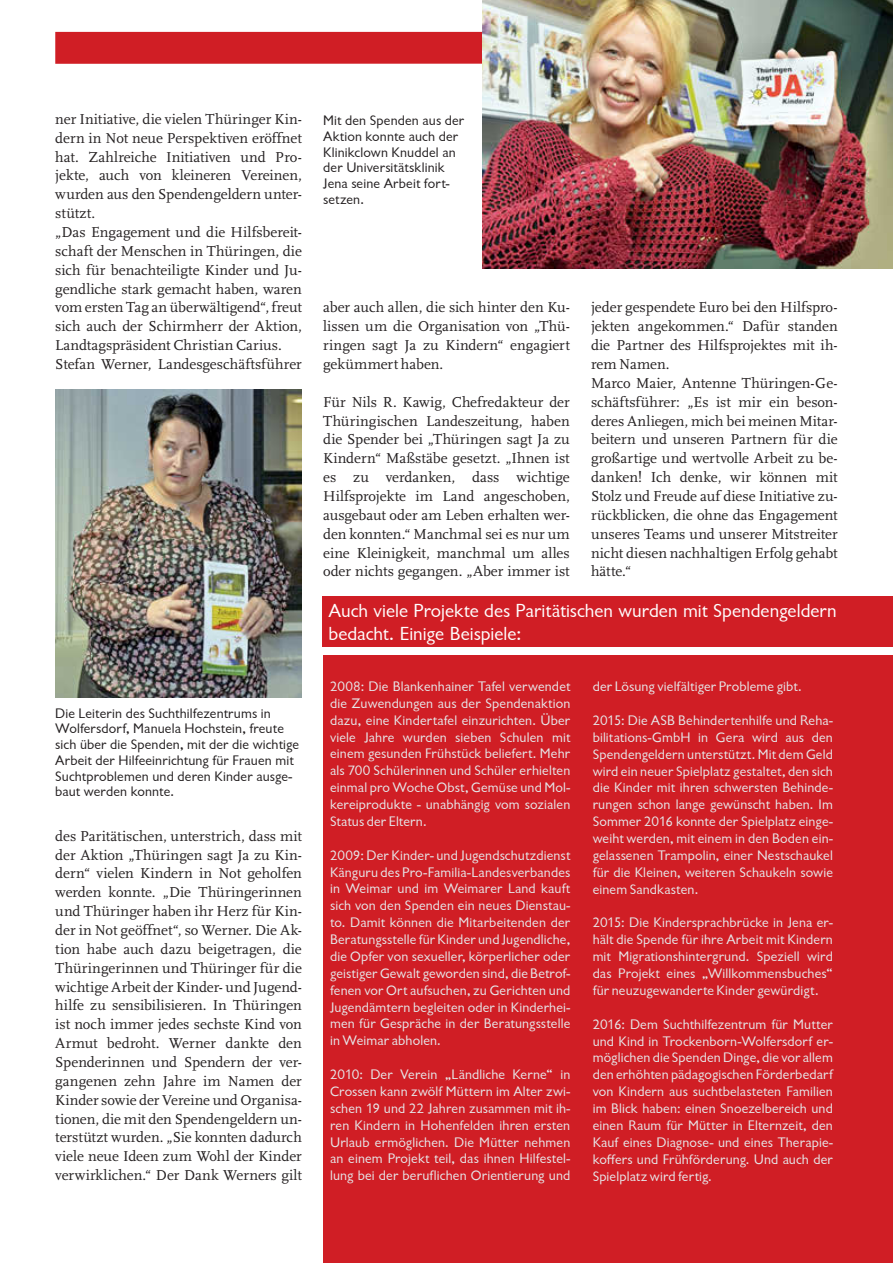
<style>
.page{position:relative;width:893px;height:1263px;background:#fff}
.page>*{position:absolute;margin:0;border:0;box-sizing:border-box;transform-origin:0 0}
.Copy{font:19.5px "Chantilly";color:#fff}
.Copy-2{font:15px/18.9px "Scala LF";color:#231f20;text-align:justify}
.Copy-3{font:14.25px/16.8px "Chantilly";letter-spacing:.01em;color:#e6e7e9;text-align:justify}
.BU{font:14.25px/15.8px "Chantilly";letter-spacing:.01em;color:#231f20}
</style>
<div class="page">
<div style="left:55px;top:32px;width:838px;height:32px;background:#d01e25"></div>
<img style="left:483px;top:0;width:410px;height:269px">
<img style="left:55px;top:389px;width:247px;height:308px">
<div style="left:323px;top:655px;width:570px;height:608px;background:#d01e25"></div>
<div style="left:322px;top:597px;width:571px;height:50px;background:#d01e25"></div>
<p class="Copy-2" style="left:55px;top:110px;width:248px">ner Initiative, die vielen Thüringer Kin&shy;dern in Not neue Perspektiven eröffnet hat. Zahlreiche Initiativen und Pro&shy;jekte, auch von kleineren Vereinen, wurden aus den Spendengeldern unter&shy;stützt.</p>
<p class="Copy-2" style="left:55px;top:223px;width:248px">„Das Engagement und die Hilfsbereit&shy;schaft der Menschen in Thüringen, die sich für benachteiligte Kinder und Ju&shy;gendliche stark gemacht haben, waren vom ersten Tag an überwältigend“, freut sich auch der Schirmherr der Aktion, Landtagspräsident Christian Carius.</p>
<p class="Copy-2" style="left:55px;top:355px;width:248px">Stefan Werner, Landesgeschäftsführer</p>
<p class="BU" style="left:55px;top:705px;width:245px">Die Leiterin des Suchthilfezentrums in Wolfersdorf, Manuela Hochstein, freute sich über die Spenden, mit der die wichtige Arbeit der Hilfeeinrichtung für Frauen mit Suchtproblemen und deren Kinder ausge&shy;baut werden konnte.</p>
<p class="Copy-2" style="left:55px;top:827px;width:248px">des Paritätischen, unterstrich, dass mit der Aktion „Thüringen sagt Ja zu Kin&shy;dern“ vielen Kindern in Not geholfen werden konnte. „Die Thüringerinnen und Thüringer haben ihr Herz für Kin&shy;der in Not geöffnet“, so Werner. Die Ak&shy;tion habe auch dazu beigetragen, die Thüringerinnen und Thüringer für die wichtige Arbeit der Kinder- und Jugend&shy;hilfe zu sensibilisieren. In Thüringen ist noch immer jedes sechste Kind von Armut bedroht. Werner dankte den Spenderinnen und Spendern der ver&shy;gangenen zehn Jahre im Namen der Kinder sowie der Vereine und Organisa&shy;tionen, die mit den Spendengeldern un&shy;terstützt wurden. „Sie konnten dadurch viele neue Ideen zum Wohl der Kinder verwirklichen.“ Der Dank Werners gilt</p>
<p class="BU" style="left:323px;top:113px;width:143px">Mit den Spenden aus der<br>Aktion konnte auch der<br>Klinikclown Knuddel an der Universitätsklinik<br>Jena seine Arbeit fort&shy;setzen.</p>
<p class="Copy-2" style="left:323px;top:298px;width:248px">aber auch allen, die sich hinter den Ku&shy;lissen um die Organisation von „Thü&shy;ringen sagt Ja zu Kindern“ engagiert gekümmert haben.</p>
<p class="Copy-2" style="left:323px;top:393px;width:248px">Für Nils R. Kawig, Chefredakteur der Thüringischen Landeszeitung, haben die Spender bei „Thüringen sagt Ja zu Kindern“ Maßstäbe gesetzt. „Ihnen ist es zu verdanken, dass wichtige Hilfsprojekte im Land angeschoben, ausgebaut oder am Leben erhalten wer&shy;den konnten.“ Manchmal sei es nur um eine Kleinigkeit, manchmal um alles oder nichts gegangen. „Aber immer ist</p>
<p class="Copy-2" style="left:591px;top:298px;width:248px">jeder gespendete Euro bei den Hilfspro&shy;jekten angekommen.“ Dafür standen die Partner des Hilfsprojektes mit ih&shy;rem Namen.</p>
<p class="Copy-2" style="left:591px;top:374px;width:248px">Marco Maier, Antenne Thüringen-Ge&shy;schäftsführer: „Es ist mir ein beson&shy;deres Anliegen, mich bei meinen Mitar&shy;beitern und unseren Partnern für die großartige und wertvolle Arbeit zu be&shy;danken! Ich denke, wir können mit Stolz und Freude auf diese Initiative zu&shy;rückblicken, die ohne das Engagement unseres Teams und unserer Mitstreiter nicht diesen nachhaltigen Erfolg gehabt hätte.“</p>
<p class="Copy" style="left:328px;top:600px;width:510px">Auch viele Projekte des Paritätischen wurden mit Spendengeldern</p>
<p class="Copy" style="left:328px;top:623px;width:194px">bedacht. Einige Beispiele:</p>
<p class="Copy-3" style="left:330px;top:678px;width:242px">2008: Die Blankenhainer Tafel verwendet die Zuwendungen aus der Spendenaktion dazu, eine Kindertafel einzurichten. Über viele Jahre wurden sieben Schulen mit einem gesunden Frühstück beliefert. Mehr als 700 Schülerinnen und Schüler erhielten einmal pro Woche Obst, Gemüse und Mol&shy;kereiprodukte - unabhängig vom sozialen Status der Eltern.</p>
<p class="Copy-3" style="left:330px;top:847px;width:242px">2009: Der Kinder- und Jugendschutzdienst Känguru des Pro-Familia-Landesverbandes in Weimar und im Weimarer Land kauft sich von den Spenden ein neues Dienstau&shy;to. Damit können die Mitarbeitenden der Beratungsstelle für Kinder und Jugendliche, die Opfer von sexueller, körperlicher oder geistiger Gewalt geworden sind, die Betrof&shy;fenen vor Ort aufsuchen, zu Gerichten und Jugendämtern begleiten oder in Kinderhei&shy;men für Gespräche in der Beratungsstelle in Weimar abholen.</p>
<p class="Copy-3" style="left:330px;top:1066px;width:242px">2010: Der Verein „Ländliche Kerne“ in Crossen kann zwölf Müttern im Alter zwi&shy;schen 19 und 22 Jahren zusammen mit ih&shy;ren Kindern in Hohenfelden ihren ersten Urlaub ermöglichen. Die Mütter nehmen an einem Projekt teil, das ihnen Hilfestel&shy;lung bei der beruflichen Orientierung und</p>
<p class="Copy-3" style="left:593px;top:678px;width:211px">der Lösung vielfältiger Probleme gibt.</p>
<p class="Copy-3" style="left:593px;top:712px;width:242px">2015: Die ASB Behindertenhilfe und Reha&shy;bilitations-GmbH in Gera wird aus den Spendengeldern unterstützt. Mit dem Geld wird ein neuer Spielplatz gestaltet, den sich die Kinder mit ihren schwersten Behinde&shy;rungen schon lange gewünscht haben. Im Sommer 2016 konnte der Spielplatz einge&shy;weiht werden, mit einem in den Boden ein&shy;gelassenen Trampolin, einer Nestschaukel für die Kleinen, weiteren Schaukeln sowie einem Sandkasten.</p>
<p class="Copy-3" style="left:593px;top:914px;width:242px">2015: Die Kindersprachbrücke in Jena er&shy;hält die Spende für ihre Arbeit mit Kindern mit Migrationshintergrund. Speziell wird das Projekt eines „Willkommensbuches“ für neuzugewanderte Kinder gewürdigt.</p>
<p class="Copy-3" style="left:593px;top:1016px;width:242px">2016: Dem Suchthilfezentrum für Mutter und Kind in Trockenborn-Wolfersdorf er&shy;möglichen die Spenden Dinge, die vor allem den erhöhten pädagogischen Förderbedarf von Kindern aus suchtbelasteten Familien im Blick haben: einen Snoezelbereich und einen Raum für Mütter in Elternzeit, den Kauf eines Diagnose- und eines Therapie&shy;koffers und Frühförderung. Und auch der Spielplatz wird fertig.</p>
</div>
